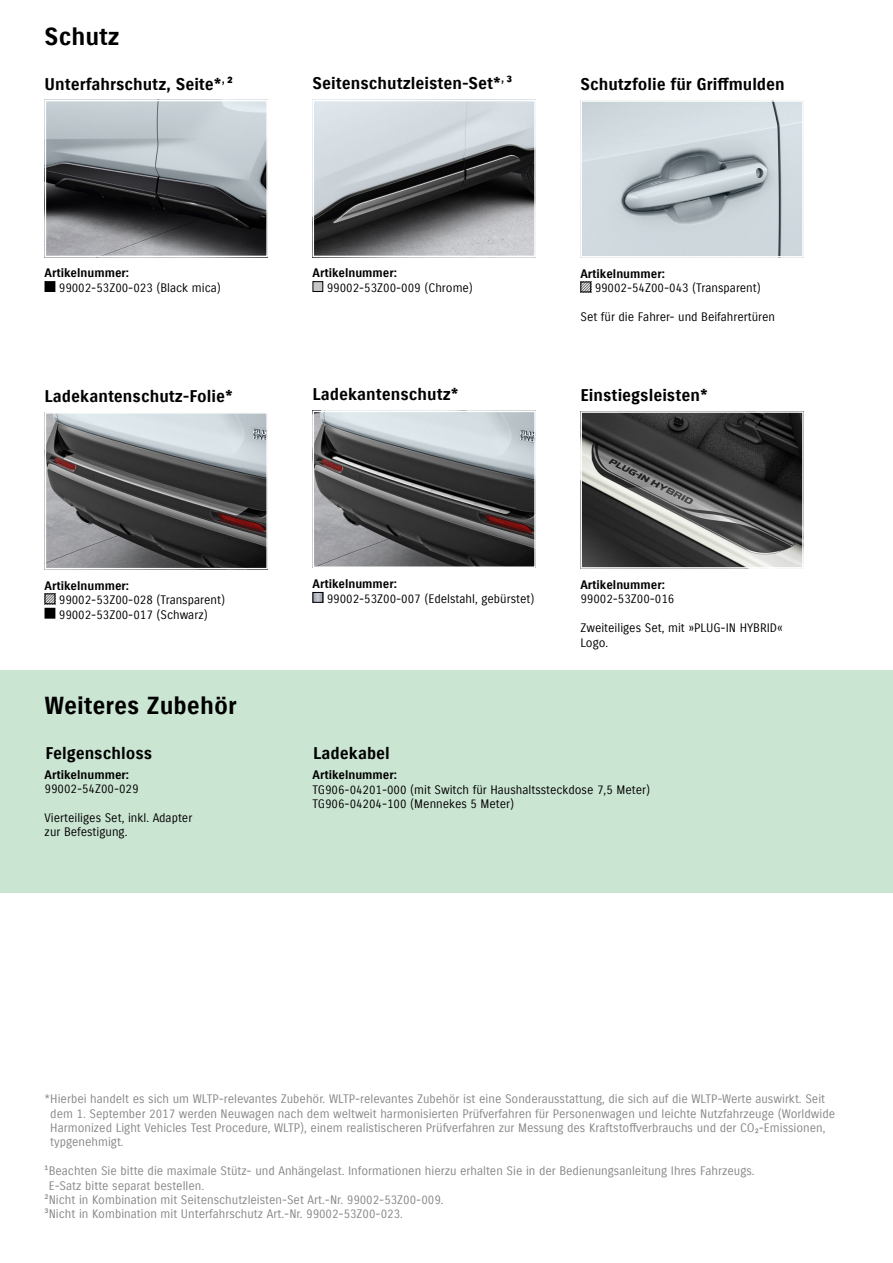
<style>
.page{position:relative;width:893px;height:1263px;background:#fff}
.page>*{position:absolute;margin:0;border:0;box-sizing:border-box;transform-origin:0 0}
.t1{font:24px "Suzuki PRO Bold";color:#000}
.t2{font:16.5px "Suzuki PRO Bold";color:#000}
.t3{font:12px/14.4px "Suzuki PRO Regular";color:#868786}
.t4{font:12px/14.4px "Suzuki PRO Regular";color:#000}
.t5{font:12px "Suzuki PRO Bold";color:#000}
</style>
<div class="page">
<div style="left:0;top:670px;width:893px;height:223px;background:#cbe5d3"></div>
<img style="left:316px;top:103px;width:217px;height:151px">
<div style="left:313px;top:100px;width:223px;height:157px;border:2px solid #fff"></div>
<img style="left:316px;top:414px;width:217px;height:151px">
<div style="left:313px;top:411px;width:223px;height:157px;border:2px solid #fff"></div>
<img style="left:583px;top:414px;width:218px;height:152px">
<div style="left:580px;top:411px;width:224px;height:158px;border:2px solid #fff"></div>
<img style="left:48px;top:415px;width:217px;height:151px">
<div style="left:45px;top:412px;width:223px;height:157px;border:2px solid #fff"></div>
<img style="left:583px;top:103px;width:218px;height:152px">
<div style="left:580px;top:100px;width:224px;height:158px;border:2px solid #fff"></div>
<img style="left:48px;top:103px;width:217px;height:151px">
<div style="left:45px;top:100px;width:223px;height:157px;border:2px solid #fff"></div>
<div style="left:313px;top:282px;width:10px;height:9px;background:#c5c6c6"></div>
<div style="left:313px;top:281px;width:10px;height:11px;border:1px solid #000"></div>
<svg style="left:315px;top:594px;width:6px;height:7px"></svg>
<div style="left:313px;top:592px;width:10px;height:11px;border:1px solid #000"></div>
<svg style="left:47px;top:595px;width:6px;height:7px"></svg>
<div style="left:45px;top:593px;width:10px;height:11px;border:1px solid #000"></div>
<div style="left:45px;top:608px;width:10px;height:10px;background:#000"></div>
<svg style="left:582px;top:284px;width:7px;height:6px"></svg>
<div style="left:580px;top:282px;width:11px;height:10px;border:1px solid #000"></div>
<div style="left:45px;top:282px;width:10px;height:9px;background:#000"></div>
<div style="left:45px;top:281px;width:10px;height:11px;border:1px solid #000"></div>
<h1 class="t1" style="left:45px;top:22px;width:77px">Schutz</h1>
<h2 class="t2" style="left:45px;top:74px;width:190px">Unterfahrschutz, Seite*,²</h2>
<p class="t5" style="left:45px;top:266px;width:86px">Artikelnummer:</p>
<p class="t4" style="left:59px;top:281px;width:164px">99002-53Z00-023 (Black mica)</p>
<h2 class="t2" style="left:45px;top:386px;width:190px">Ladekantenschutz-Folie*</h2>
<p class="t5" style="left:45px;top:578px;width:86px">Artikelnummer:</p>
<p class="t4" style="left:59px;top:593px;width:168px">99002-53Z00-028 (Transparent)<br>99002-53Z00-017 (Schwarz)</p>
<h1 class="t1" style="left:45px;top:691px;width:193px">Weiteres Zubehör</h1>
<h2 class="t2" style="left:45px;top:743px;width:108px">Felgenschloss</h2>
<p class="t5" style="left:45px;top:767px;width:86px">Artikelnummer:</p>
<p class="t4" style="left:45px;top:782px;width:95px">99002-54Z00-029</p>
<p class="t4" style="left:45px;top:810px;width:149px">Vierteiliges Set, inkl. Adapter zur Befestigung.</p>
<h2 class="t2" style="left:313px;top:73px;width:201px">Seitenschutzleisten-Set*,³</h2>
<h2 class="t2" style="left:580px;top:74px;width:206px">Schutzfolie für Griffmulden</h2>
<p class="t5" style="left:313px;top:266px;width:86px">Artikelnummer:</p>
<p class="t4" style="left:327px;top:281px;width:148px">99002-53Z00-009 (Chrome)</p>
<h2 class="t2" style="left:313px;top:384px;width:148px">Ladekantenschutz*</h2>
<p class="t5" style="left:580px;top:266px;width:86px">Artikelnummer:</p>
<p class="t4" style="left:595px;top:281px;width:168px">99002-54Z00-043 (Transparent)</p>
<p class="t4" style="left:580px;top:310px;width:196px">Set für die Fahrer- und Beifahrertüren</p>
<h2 class="t2" style="left:580px;top:385px;width:129px">Einstiegsleisten*</h2>
<p class="t5" style="left:313px;top:577px;width:86px">Artikelnummer:</p>
<p class="t4" style="left:327px;top:591px;width:209px">99002-53Z00-007 (Edelstahl, gebürstet)</p>
<p class="t5" style="left:580px;top:577px;width:86px">Artikelnummer:</p>
<p class="t4" style="left:580px;top:592px;width:95px">99002-53Z00-016</p>
<p class="t4" style="left:580px;top:621px;width:204px">Zweiteiliges Set, mit »PLUG-IN HYBRID«<br>Logo.</p>
<h2 class="t2" style="left:313px;top:744px;width:78px">Ladekabel</h2>
<p class="t5" style="left:313px;top:768px;width:86px">Artikelnummer:</p>
<p class="t4" style="left:313px;top:782px;width:339px">TG906-04201-000 (mit Switch für Haushaltssteckdose 7,5 Meter)<br>TG906-04204-100 (Mennekes 5 Meter)</p>
<p class="t3" style="left:50px;top:1092px;width:786px;text-indent:-6px">*Hierbei handelt es sich um WLTP-relevantes Zubehör. WLTP-relevantes Zubehör ist eine Sonderausstattung, die sich auf die WLTP-Werte auswirkt. Seit dem 1. September 2017 werden Neuwagen nach dem weltweit harmonisierten Prüfverfahren für Personenwagen und leichte Nutzfahrzeuge (Worldwide Harmonized Light Vehicles Test Procedure, WLTP), einem realistischeren Prüfverfahren zur Messung des Kraftstoffverbrauchs und der CO₂-Emissionen, typgenehmigt.</p>
<p class="t3" style="left:45px;top:1164px;width:711px">¹Beachten Sie bitte die maximale Stütz- und Anhängelast. Informationen hierzu erhalten Sie in der Bedienungsanleitung Ihres Fahrzeugs.</p>
<p class="t3" style="left:49px;top:1178px;width:157px">E-Satz bitte separat bestellen.</p>
<p class="t3" style="left:45px;top:1192px;width:400px">²Nicht in Kombination mit Seitenschutzleisten-Set Art.-Nr. 99002-53Z00-009.</p>
<p class="t3" style="left:45px;top:1207px;width:360px">³Nicht in Kombination mit Unterfahrschutz Art.-Nr. 99002-53Z00-023.</p>
</div>
